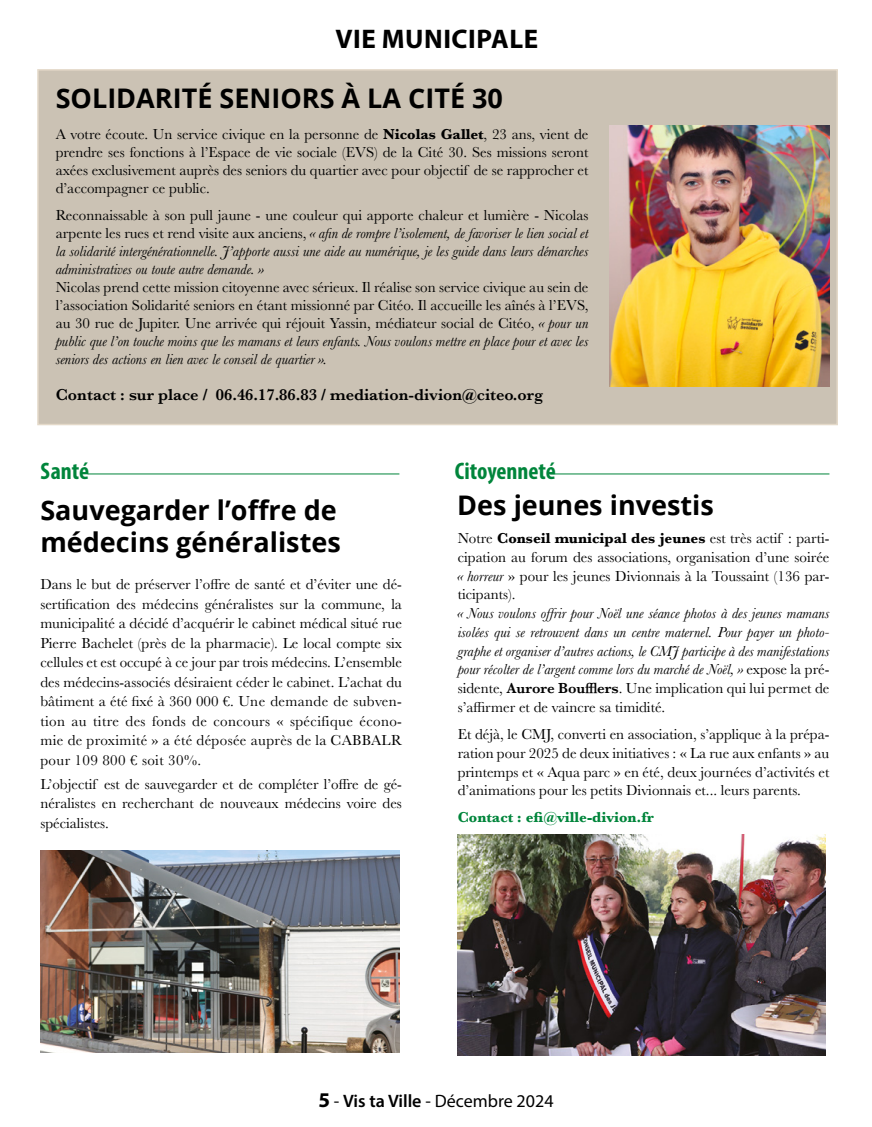
<style>
.page{position:relative;width:872px;height:1127px;background:#fff}
.page>*{position:absolute;margin:0;border:0;box-sizing:border-box;transform-origin:0 0}
.t1{font:700 27px/31.5px "Open Sans";color:#000}
.t2{font:700 27px "Myriad Pro";letter-spacing:.02em;color:#000}
.t3{font:700 condensed 24px "Myriad Pro";color:#00853b}
.t4{font:18px "Myriad Pro";color:#000}
.t5{font:600 16.5px "Baskerville";color:#000}
.t6{font:15px/19.5px "Baskerville";color:#000;text-align:justify}
.t7{font:italic 15px/18.8px "Baskerville";color:#000;text-align:justify}
.t8{font:700 15px "Baskerville";color:#00853b}
.s1{font-weight:700}
.s2{font-style:normal}
.s3{font-style:italic}
.s4{font-weight:600;font-style:normal}
.s5{font-weight:700;font-size:21px}
.s6{font-weight:600}
</style>
<div class="page">
<hr style="left:88px;top:473px;width:311px;height:1px;background:#00853b">
<div style="left:38px;top:70px;width:799px;height:354px;background:#cbc2b4"></div>
<div style="left:37px;top:69px;width:801px;height:356px;border:2px solid #e4d9c9"></div>
<img style="left:609px;top:126px;width:220px;height:260px">
<hr style="left:550px;top:473px;width:279px;height:1px;background:#00853b">
<img style="left:41px;top:850px;width:358px;height:202px">
<img style="left:458px;top:835px;width:367px;height:221px">
<h1 class="t2" style="left:335px;top:21px;width:204px">VIE MUNICIPALE</h1>
<h1 class="t1" style="left:56px;top:82px;width:449px">SOLIDARITÉ SENIORS À LA CITÉ 30</h1>
<p class="t6" style="left:56px;top:125px;width:534px;line-height:18px">A votre écoute. Un service civique en la personne de <span class="s1">Nicolas Gallet</span>, 23 ans, vient de prendre ses fonctions à l’Espace de vie sociale (EVS) de la Cité 30. Ses missions seront axées exclusivement auprès des seniors du quartier avec pour objectif de se rapprocher et d’accompagner ce public.</p>
<p class="t7" style="left:56px;top:206px;width:534px;line-height:18px"><span class="s2">Reconnaissable à son pull jaune - une couleur qui apporte chaleur et lumière - Nicolas arpente les rues et rend visite aux anciens,</span> « afin de rompre l’isolement, de favoriser le lien social et la solidarité intergénérationnelle. J’apporte aussi une aide au numérique, je les guide dans leurs démarches administratives ou toute autre demande. »</p>
<p class="t6" style="left:56px;top:278px;width:534px;line-height:18px">Nicolas prend cette mission citoyenne avec sérieux. Il réalise son service civique au sein de l’association Solidarité seniors en étant missionné par Citéo. Il accueille les aînés à l’EVS, au 30 rue de Jupiter. Une arrivée qui réjouit Yassin, médiateur social de Citéo, <span class="s3">« pour un public que l’on touche moins que les mamans et leurs enfants. Nous voulons mettre en place pour et avec les seniors des actions en lien avec le conseil de quartier ».</span></p>
<p class="t5" style="left:56px;top:383px;width:489px">Contact : sur place / 06.46.17.86.83 / mediation-divion@citeo.org</p>
<h2 class="t3" style="left:41px;top:456px;width:50px">Santé</h2>
<h1 class="t1" style="left:40px;top:494px;width:302px">Sauvegarder l’offre de médecins généralistes</h1>
<p class="t6" style="left:40px;top:575px;width:363px">Dans le but de préserver l’offre de santé et d’éviter une dé&shy;sertification des médecins généralistes sur la commune, la municipalité a décidé d’acquérir le cabinet médical situé rue Pierre Bachelet (près de la pharmacie). Le local compte six cellules et est occupé à ce jour par trois médecins. L’ensemble des médecins-associés désiraient céder le cabinet. L’achat du bâtiment a été fixé à 360 000 €. Une demande de subven&shy;tion au titre des fonds de concours « spécifique écono&shy;mie de proximité » a été déposée auprès de la CABBALR pour 109 800 € soit 30%.</p>
<p class="t6" style="left:40px;top:774px;width:363px">L’objectif est de sauvegarder et de compléter l’offre de gé&shy;néralistes en recherchant de nouveaux médecins voire des spécialistes.</p>
<h2 class="t3" style="left:455px;top:456px;width:103px">Citoyenneté</h2>
<h1 class="t1" style="left:457px;top:489px;width:258px">Des jeunes investis</h1>
<p class="t6" style="left:458px;top:529px;width:373px;line-height:18.8px">Notre <span class="s1">Conseil municipal des jeunes</span> est très actif : parti&shy;cipation au forum des associations, organisation d’une soirée <span class="s3">« horreur</span> » pour les jeunes Divionnais à la Toussaint (136 par&shy;ticipants).</p>
<p class="t7" style="left:458px;top:604px;width:373px">« Nous voulons offrir pour Noël une séance photos à des jeunes mamans isolées qui se retrouvent dans un centre maternel. Pour payer un photo&shy;graphe et organiser d’autres actions, le CMJ participe à des manifestations pour récolter de l’argent comme lors du marché de Noël, » <span class="s2">expose la pré&shy;sidente,</span> <span class="s4">Aurore Boufflers</span><span class="s2">. Une implication qui lui permet de s’affirmer et de vaincre sa timidité.</span></p>
<p class="t6" style="left:458px;top:725px;width:373px;line-height:18.8px">Et déjà, le CMJ, converti en association, s’applique à la prépa&shy;ration pour 2025 de deux initiatives : « La rue aux enfants » au printemps et « Aqua parc » en été, deux journées d’activités et d’animations pour les petits Divionnais et... leurs parents.</p>
<p class="t8" style="left:458px;top:806px;width:198px">Contact : efi@ville-divion.fr</p>
<p class="t4" style="left:318px;top:1089px;width:237px"><span class="s5">5</span> - <span class="s6">Vis ta Ville</span> - Décembre 2024</p>
</div>
